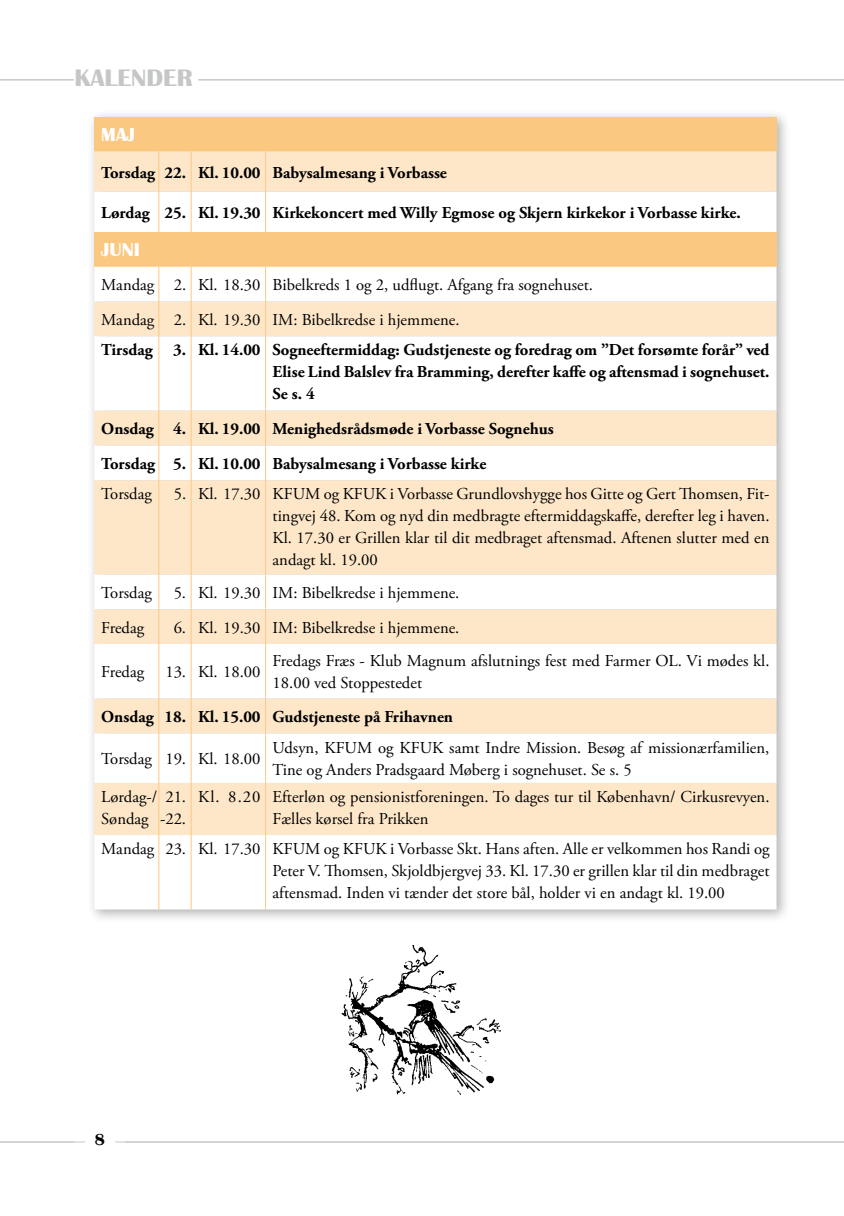
<style>
.page{position:relative;width:844px;height:1216px;background:#fff}
.page>*{position:absolute;margin:0;border:0;box-sizing:border-box;transform-origin:0 0}
.t1{font:700 24.5px "Britannic";color:#c5c6c6;scale:1.04 1}
.t2{font:700 19.25px "Britannic";color:#fff;scale:1.04 1}
.t3{font:16.62px/21.9px "Adobe Garamond Pro";color:#000}
.t4{font:700 16.62px/21.9px "Adobe Garamond Pro";color:#000;text-align:justify}
.t5{font:700 16.62px "Britannic";color:#000}
</style>
<div class="page">
<hr style="left:0;top:79px;width:843px;height:1px;background:#c5c6c6">
<div style="left:74px;top:69px;width:124px;height:41px;background:#fff"></div>
<hr style="left:115px;top:1141px;width:728px;height:1px;background:#c5c6c6">
<hr style="left:0;top:1141px;width:85px;height:1px;background:#c5c6c6">
<div style="left:87px;top:110px;width:703px;height:813px;background:#000;opacity:.3"></div>
<div style="left:94px;top:117px;width:682px;height:34px;background:#fbc882"></div>
<div style="left:94px;top:151px;width:682px;height:41px;background:#fee7c9"></div>
<svg style="left:94px;top:192px;width:682px;height:40px"></svg>
<div style="left:94px;top:232px;width:682px;height:35px;background:#fbc882"></div>
<svg style="left:94px;top:267px;width:682px;height:642px"></svg>
<hr style="left:191px;top:151px;width:1px;height:41px;background:#fbc882">
<hr style="left:191px;top:192px;width:1px;height:40px;background:#fbc882">
<hr style="left:191px;top:267px;width:1px;height:34px;background:#fbc882">
<hr style="left:191px;top:301px;width:1px;height:35px;background:#fbc882">
<hr style="left:191px;top:336px;width:1px;height:74px;background:#fbc882">
<hr style="left:191px;top:410px;width:1px;height:35px;background:#fbc882">
<hr style="left:191px;top:445px;width:1px;height:35px;background:#fbc882">
<hr style="left:191px;top:480px;width:1px;height:94px;background:#fbc882">
<hr style="left:191px;top:574px;width:1px;height:35px;background:#fbc882">
<hr style="left:191px;top:609px;width:1px;height:35px;background:#fbc882">
<hr style="left:191px;top:644px;width:1px;height:54px;background:#fbc882">
<hr style="left:191px;top:698px;width:1px;height:35px;background:#fbc882">
<hr style="left:191px;top:733px;width:1px;height:50px;background:#fbc882">
<hr style="left:191px;top:783px;width:1px;height:52px;background:#fbc882">
<hr style="left:191px;top:835px;width:1px;height:74px;background:#fbc882">
<hr style="left:158px;top:151px;width:1px;height:41px;background:#fbc882">
<hr style="left:158px;top:192px;width:1px;height:40px;background:#fbc882">
<hr style="left:158px;top:267px;width:1px;height:34px;background:#fbc882">
<hr style="left:158px;top:301px;width:1px;height:35px;background:#fbc882">
<hr style="left:158px;top:336px;width:1px;height:74px;background:#fbc882">
<hr style="left:158px;top:410px;width:1px;height:35px;background:#fbc882">
<hr style="left:158px;top:445px;width:1px;height:35px;background:#fbc882">
<hr style="left:158px;top:480px;width:1px;height:94px;background:#fbc882">
<hr style="left:158px;top:574px;width:1px;height:35px;background:#fbc882">
<hr style="left:158px;top:609px;width:1px;height:35px;background:#fbc882">
<hr style="left:158px;top:644px;width:1px;height:54px;background:#fbc882">
<hr style="left:158px;top:698px;width:1px;height:35px;background:#fbc882">
<hr style="left:158px;top:733px;width:1px;height:50px;background:#fbc882">
<hr style="left:158px;top:783px;width:1px;height:52px;background:#fbc882">
<hr style="left:158px;top:835px;width:1px;height:74px;background:#fbc882">
<hr style="left:265px;top:151px;width:1px;height:41px;background:#fbc882">
<hr style="left:265px;top:192px;width:1px;height:40px;background:#fbc882">
<hr style="left:265px;top:267px;width:1px;height:34px;background:#fbc882">
<hr style="left:265px;top:301px;width:1px;height:35px;background:#fbc882">
<hr style="left:265px;top:336px;width:1px;height:74px;background:#fbc882">
<hr style="left:265px;top:410px;width:1px;height:35px;background:#fbc882">
<hr style="left:265px;top:445px;width:1px;height:35px;background:#fbc882">
<hr style="left:265px;top:480px;width:1px;height:94px;background:#fbc882">
<hr style="left:265px;top:574px;width:1px;height:35px;background:#fbc882">
<hr style="left:265px;top:609px;width:1px;height:35px;background:#fbc882">
<hr style="left:265px;top:644px;width:1px;height:54px;background:#fbc882">
<hr style="left:265px;top:698px;width:1px;height:35px;background:#fbc882">
<hr style="left:265px;top:733px;width:1px;height:50px;background:#fbc882">
<hr style="left:265px;top:783px;width:1px;height:52px;background:#fbc882">
<hr style="left:265px;top:835px;width:1px;height:74px;background:#fbc882">
<img style="left:341px;top:945px;width:160px;height:150px">
<h1 class="t1" style="left:74px;top:64px;width:115px">KALENDER</h1>
<p class="t2" style="left:101px;top:123px;width:34px">MAJ</p>
<p class="t4" style="left:101px;top:162px;width:347px">Torsdag 22. Kl. 10.00 Babysalmesang i Vorbasse</p>
<p class="t4" style="left:101px;top:202px;width:640px">Lørdag 25. Kl. 19.30 Kirkekoncert med Willy Egmose og Skjern kirkekor i Vorbasse kirke.</p>
<p class="t2" style="left:101px;top:239px;width:29px">JUNI</p>
<p class="t3" style="left:101px;top:268px;width:493px;line-height:34.6px">Mandag 2. Kl. 18.30 Bibelkreds 1 og 2, udflugt. Afgang fra sognehuset.<br>Mandag 2. Kl. 19.30 IM: Bibelkredse i hjemmene.</p>
<p class="t4" style="left:272px;top:339px;width:498px;text-indent:-171px">Tirsdag 3. Kl. 14.00 Sogneeftermiddag: Gudstjeneste og foredrag om ”Det forsømte forår” ved Elise Lind Balslev fra Bramming, derefter kaffe og aftensmad i sognehuset.<br>Se s. 4</p>
<p class="t4" style="left:101px;top:412px;width:454px;line-height:34.6px">Onsdag 4. Kl. 19.00 Menighedsrådsmøde i Vorbasse Sognehus<br>Torsdag 5. Kl. 10.00 Babysalmesang i Vorbasse kirke</p>
<p class="t3" style="left:101px;top:483px;width:52px">Torsdag</p>
<p class="t3" style="left:272px;top:483px;width:498px;text-align:justify;text-indent:-99px">5. Kl. 17.30 KFUM og KFUK i Vorbasse Grundlovshygge hos Gitte og Gert Thomsen, Fit&shy;tingvej 48. Kom og nyd din medbragte eftermiddagskaffe, derefter leg i haven.<br>Kl. 17.30 er Grillen klar til dit medbraget aftensmad. Aftenen slutter med en andagt kl. 19.00</p>
<p class="t3" style="left:101px;top:582px;width:52px">Torsdag</p>
<p class="t3" style="left:174px;top:582px;width:287px">5. Kl. 19.30 IM: Bibelkredse i hjemmene.</p>
<p class="t3" style="left:101px;top:617px;width:45px">Fredag</p>
<p class="t3" style="left:174px;top:617px;width:287px">6. Kl. 19.30 IM: Bibelkredse i hjemmene.</p>
<p class="t3" style="left:101px;top:661px;width:45px">Fredag</p>
<p class="t3" style="left:165px;top:661px;width:97px">13. Kl. 18.00</p>
<p class="t3" style="left:272px;top:650px;width:498px">Fredags Fræs - Klub Magnum afslutnings fest med Farmer OL. Vi mødes kl.<br>18.00 ved Stoppestedet</p>
<p class="t4" style="left:101px;top:706px;width:353px">Onsdag 18. Kl. 15.00 Gudstjeneste på Frihavnen</p>
<p class="t3" style="left:101px;top:748px;width:161px">Torsdag 19. Kl. 18.00</p>
<p class="t3" style="left:272px;top:737px;width:498px">Udsyn, KFUM og KFUK samt Indre Mission. Besøg af missionærfamilien,<br>Tine og Anders Pradsgaard Møberg i sognehuset. Se s. 5</p>
<p class="t3" style="left:101px;top:786px;width:57px">Lørdag-/<br>Søndag</p>
<p class="t3" style="left:160px;top:786px;width:28px;text-align:center">21. -22.</p>
<p class="t3" style="left:272px;top:786px;width:498px;text-indent:-74px">Kl. 8.20 Efterløn og pensionistforeningen. To dages tur til København/ Cirkusrevyen.<br>Fælles kørsel fra Prikken</p>
<p class="t3" style="left:272px;top:838px;width:498px;text-align:justify;text-indent:-171px">Mandag 23. Kl. 17.30 KFUM og KFUK i Vorbasse Skt. Hans aften. Alle er velkommen hos Randi og Peter V. Thomsen, Skjoldbjergvej 33. Kl. 17.30 er grillen klar til din medbraget aftensmad. Inden vi tænder det store bål, holder vi en andagt kl. 19.00</p>
<p class="t5" style="left:95px;top:1130px;width:12px">8</p>
</div>
